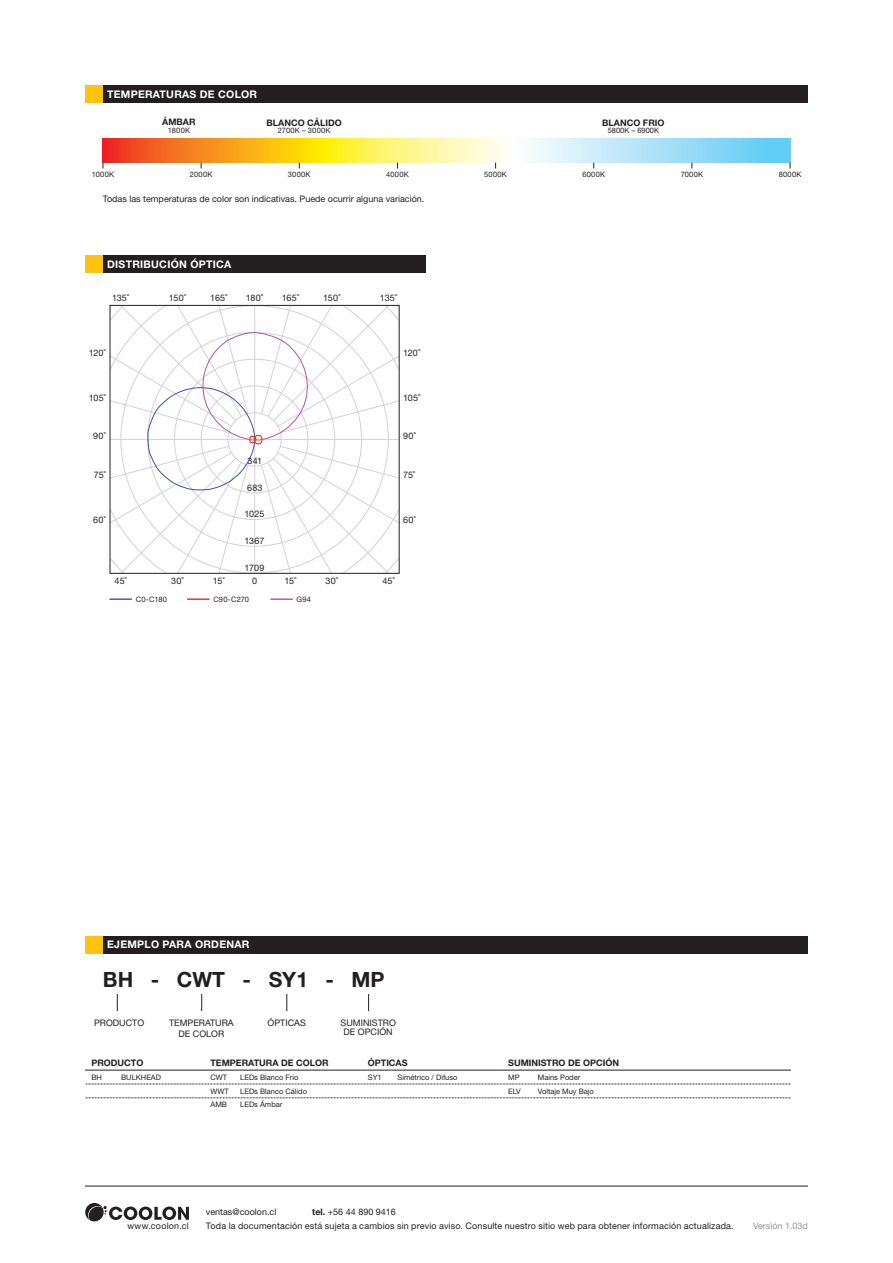
<style>
.page{position:relative;width:893px;height:1263px;background:#fff}
.page>*{position:absolute;margin:0;border:0;box-sizing:border-box;transform-origin:0 0}
.icon_ft_-_body{font:700 21px "Helvetica Neue LT Std";color:#231f20}
.specs_-_head{font:700 10.5px "Helvetica Neue LT Std";letter-spacing:.025em;color:#fff}
.table_-_body{font:9px/14.1px "Helvetica Neue LT Std";color:#231f20;text-align:center}
.table_-_head{font:700 9px "Helvetica Neue LT Std";color:#231f20}
.table_-_body-2{font:9px "Helvetica Neue LT Std";letter-spacing:.025em;color:#231f20}
.t1{font:9px "Helvetica Neue LT Std";color:#939598}
.table_-_body-3{font:7.5px "Helvetica Neue LT Std";color:#231f20}
.table_-_body-4{font:7.5px "Helvetica Neue LT Std";letter-spacing:.03em;color:#231f20}
.s1{font-weight:700}
</style>
<div class="page">
<hr style="left:85px;top:1186px;width:723px;height:1px;background:#231f20">
<svg style="left:85px;top:1203px;width:104px;height:18px"></svg>
<div style="left:85px;top:935px;width:723px;height:18px;background:#231f20"></div>
<div style="left:85px;top:935px;width:18px;height:18px;background:#fec210"></div>
<svg style="left:117px;top:994px;width:1px;height:17px"></svg>
<svg style="left:286px;top:994px;width:1px;height:17px"></svg>
<svg style="left:201px;top:994px;width:1px;height:17px"></svg>
<svg style="left:368px;top:994px;width:1px;height:17px"></svg>
<hr style="left:85px;top:1070px;width:30px;height:1px;background:#231f20">
<hr style="left:115px;top:1070px;width:89px;height:1px;background:#231f20">
<hr style="left:204px;top:1070px;width:30px;height:1px;background:#231f20">
<hr style="left:234px;top:1070px;width:127px;height:1px;background:#231f20">
<hr style="left:361px;top:1070px;width:30px;height:1px;background:#231f20">
<hr style="left:391px;top:1070px;width:111px;height:1px;background:#231f20">
<svg style="left:502px;top:1070px;width:29px;height:1px"></svg>
<hr style="left:531px;top:1070px;width:260px;height:1px;background:#231f20">
<svg style="left:85px;top:1084px;width:706px;height:1px"></svg>
<svg style="left:85px;top:1097px;width:706px;height:1px"></svg>
<div style="left:85px;top:255px;width:340px;height:18px;background:#231f20"></div>
<div style="left:85px;top:255px;width:18px;height:18px;background:#fec210"></div>
<svg style="left:103px;top:138px;width:687px;height:25px;background:#dbcd93"></svg>
<div style="left:85px;top:85px;width:723px;height:18px;background:#231f20"></div>
<div style="left:85px;top:85px;width:18px;height:18px;background:#fec210"></div>
<hr style="left:110px;top:598px;width:22px;height:2px;background:#3a54a4">
<hr style="left:188px;top:598px;width:21px;height:2px;background:#ee2123">
<hr style="left:271px;top:598px;width:21px;height:2px;background:#b8529f">
<svg style="left:109px;top:305px;width:291px;height:269px"></svg>
<p class="specs_-_head" style="left:107px;top:88px;width:151px">TEMPERATURAS DE COLOR</p>
<p class="table_-_head" style="left:162px;top:117px;width:35px">ÁMBAR</p>
<p class="table_-_body-3" style="left:168px;top:126px;width:24px">1800K</p>
<p class="table_-_head" style="left:267px;top:117px;width:77px">BLANCO CÁLIDO</p>
<p class="table_-_body-4" style="left:278px;top:126px;width:54px">2700K – 3000K</p>
<p class="table_-_head" style="left:602px;top:117px;width:64px">BLANCO FRIO</p>
<p class="table_-_body-3" style="left:608px;top:126px;width:53px">5800K – 6900K</p>
<p class="table_-_body-3" style="left:92px;top:170px;width:24px">1000K</p>
<p class="table_-_body-3" style="left:190px;top:170px;width:24px">2000K</p>
<p class="table_-_body-3" style="left:288px;top:170px;width:24px">3000K</p>
<p class="table_-_body-3" style="left:386px;top:170px;width:24px">4000K</p>
<p class="table_-_body-3" style="left:484px;top:170px;width:24px">5000K</p>
<p class="table_-_body-3" style="left:582px;top:170px;width:24px">6000K</p>
<p class="table_-_body-3" style="left:681px;top:170px;width:24px">7000K</p>
<p class="table_-_body-3" style="left:779px;top:170px;width:24px">8000K</p>
<p class="table_-_body" style="left:103px;top:192px;width:323px">Todas las temperaturas de color son indicativas. Puede ocurrir alguna variación.</p>
<p class="specs_-_head" style="left:107px;top:258px;width:126px">DISTRIBUCIÓN ÓPTICA</p>
<p class="table_-_body" style="left:112px;top:291px;width:19px">135˚</p>
<p class="table_-_body" style="left:169px;top:291px;width:19px">150˚</p>
<p class="table_-_body" style="left:210px;top:291px;width:19px">165˚</p>
<p class="table_-_body" style="left:246px;top:291px;width:19px">180˚</p>
<p class="table_-_body" style="left:282px;top:291px;width:19px">165˚</p>
<p class="table_-_body" style="left:323px;top:291px;width:19px">150˚</p>
<p class="table_-_body" style="left:380px;top:291px;width:19px">135˚</p>
<p class="table_-_body" style="left:89px;top:346px;width:19px">120˚</p>
<p class="table_-_body" style="left:403px;top:346px;width:19px">120˚</p>
<p class="table_-_body" style="left:89px;top:390px;width:19px">105˚</p>
<p class="table_-_body" style="left:403px;top:390px;width:19px">105˚</p>
<p class="table_-_body" style="left:93px;top:429px;width:14px">90˚</p>
<p class="table_-_body" style="left:403px;top:429px;width:14px">90˚</p>
<p class="table_-_body" style="left:94px;top:468px;width:14px">75˚</p>
<p class="table_-_body" style="left:93px;top:512px;width:14px">60˚</p>
<p class="table_-_body" style="left:247px;top:453px;width:16px">341</p>
<p class="table_-_body" style="left:247px;top:480px;width:17px">683</p>
<p class="table_-_body" style="left:244px;top:507px;width:22px">1025</p>
<p class="table_-_body" style="left:245px;top:534px;width:21px">1367</p>
<p class="table_-_body" style="left:245px;top:560px;width:21px">1709</p>
<p class="table_-_body" style="left:403px;top:468px;width:14px">75˚</p>
<p class="table_-_body" style="left:403px;top:512px;width:14px">60˚</p>
<p class="table_-_body" style="left:115px;top:574px;width:14px">45˚</p>
<p class="table_-_body" style="left:171px;top:574px;width:14px">30˚</p>
<p class="table_-_body" style="left:213px;top:574px;width:13px">15˚</p>
<p class="table_-_body" style="left:252px;top:574px;width:7px">0</p>
<p class="table_-_body" style="left:284px;top:574px;width:13px">15˚</p>
<p class="table_-_body" style="left:326px;top:574px;width:14px">30˚</p>
<p class="table_-_body" style="left:382px;top:574px;width:14px">45˚</p>
<p class="table_-_body-3" style="left:136px;top:595px;width:33px">C0-C180</p>
<p class="table_-_body-3" style="left:213px;top:595px;width:37px">C90-C270</p>
<p class="table_-_body-3" style="left:297px;top:595px;width:16px">G94</p>
<p class="specs_-_head" style="left:107px;top:938px;width:144px">EJEMPLO PARA ORDENAR</p>
<p class="icon_ft_-_body" style="left:103px;top:966px;width:283px">BH - CWT - SY1 - MP</p>
<p class="table_-_body" style="left:94px;top:1015px;width:52px">PRODUCTO</p>
<p class="table_-_body" style="left:268px;top:1015px;width:40px">ÓPTICAS</p>
<p class="table_-_body" style="left:341px;top:1018px;width:57px;line-height:9px">SUMINISTRO<br>DE OPCIÓN</p>
<p class="table_-_body" style="left:169px;top:1017px;width:66px;line-height:10.5px">TEMPERATURA<br>DE COLOR</p>
<p class="table_-_head" style="left:91px;top:1057px;width:54px">PRODUCTO</p>
<p class="table_-_head" style="left:210px;top:1057px;width:120px">TEMPERATURA DE COLOR</p>
<p class="table_-_head" style="left:368px;top:1057px;width:41px">ÓPTICAS</p>
<p class="table_-_head" style="left:508px;top:1057px;width:112px">SUMINISTRO DE OPCIÓN</p>
<p class="table_-_body-3" style="left:91px;top:1072px;width:12px">BH</p>
<p class="table_-_body-3" style="left:121px;top:1072px;width:41px">BULKHEAD</p>
<p class="table_-_body-3" style="left:210px;top:1072px;width:18px">CWT</p>
<p class="table_-_body-3" style="left:240px;top:1072px;width:60px">LEDs Blanco Frio</p>
<p class="table_-_body-3" style="left:368px;top:1072px;width:15px">SY1</p>
<p class="table_-_body-3" style="left:398px;top:1072px;width:61px">Simétrico / Difuso</p>
<p class="table_-_body-3" style="left:508px;top:1072px;width:13px">MP</p>
<p class="table_-_body-3" style="left:538px;top:1072px;width:44px">Mains Poder</p>
<p class="table_-_body-3" style="left:210px;top:1086px;width:20px">WWT</p>
<p class="table_-_body-3" style="left:240px;top:1086px;width:68px">LEDs Blanco Cálido</p>
<p class="table_-_body-3" style="left:508px;top:1086px;width:14px">ELV</p>
<p class="table_-_body-3" style="left:538px;top:1086px;width:57px">Voltaje Muy Bajo</p>
<p class="table_-_body-3" style="left:210px;top:1100px;width:18px">AMB</p>
<p class="table_-_body-3" style="left:240px;top:1100px;width:44px">LEDs Ámbar</p>
<p class="table_-_body" style="left:206px;top:1205px;width:72px">ventas@coolon.cl</p>
<p class="table_-_body" style="left:206px;top:1205px;width:529px;text-align:left;text-indent:106px"><span class="s1">tel.</span> +56 44 890 9416<br>Toda la documentación está sujeta a cambios sin previo aviso. Consulte nuestro sitio web para obtener información actualizada.</p>
<p class="table_-_body-2" style="left:127px;top:1221px;width:63px">www.coolon.cl</p>
<p class="t1" style="left:753px;top:1221px;width:56px">Versión 1.03d</p>
</div>
